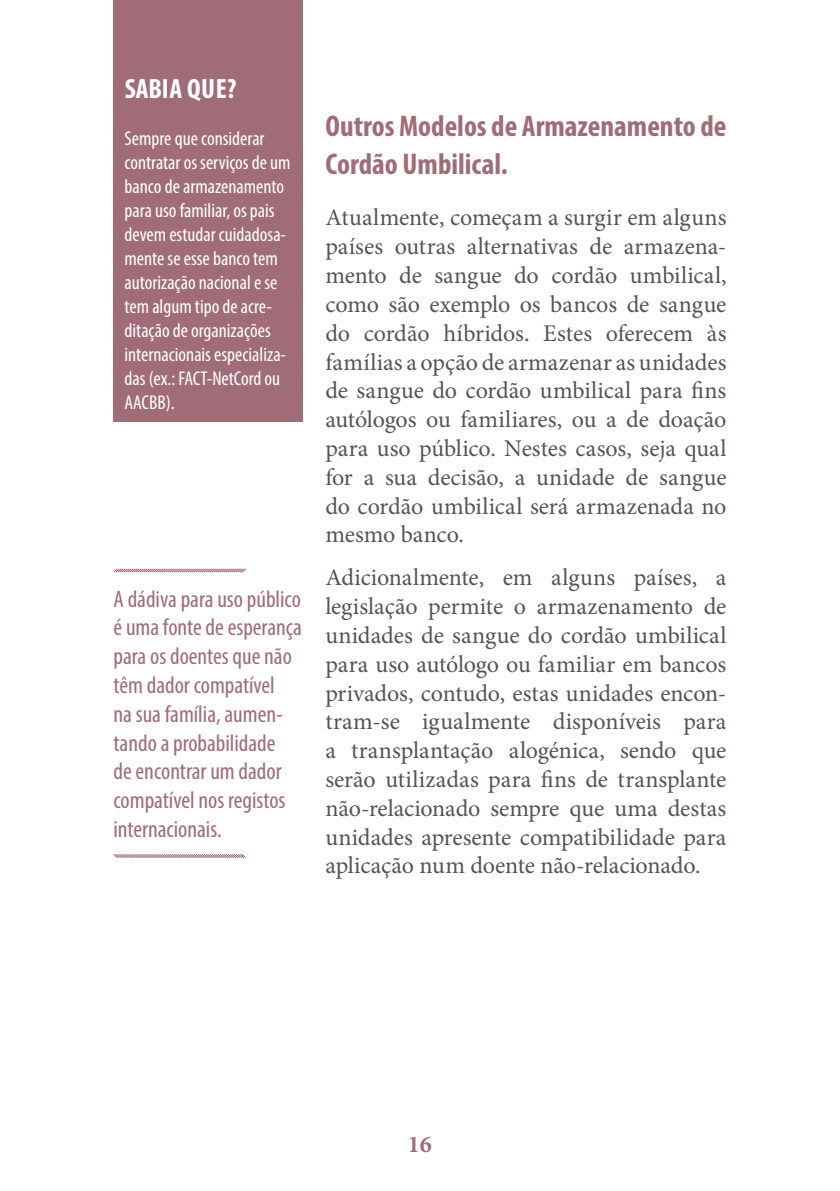
<style>
.page{position:relative;width:840px;height:1191px;background:#fff}
.page>*{position:absolute;margin:0;border:0;box-sizing:border-box;transform-origin:0 0}
.t1{font:700 condensed 30px/38px "Myriad Pro";color:#a06c77}
.t2{font:700 condensed 28px "Myriad Pro";letter-spacing:.005em;color:#fff}
.t3{font:24px/28.8px "Minion Pro";letter-spacing:-.005em;color:#505557;text-align:justify}
.t4{font:condensed 24px/28.8px "Myriad Pro";color:#a06c77}
.t5{font:700 24px "Minion Pro";color:#a06c77}
.t6{font:condensed 20px/24px "Myriad Pro";color:#fff}
</style>
<div class="page">
<svg style="left:113px;top:568px;width:133px;height:5px"></svg>
<svg style="left:113px;top:854px;width:133px;height:4px"></svg>
<div style="left:113px;top:0;width:189px;height:422px;background:#a06c77"></div>
<p class="t2" style="left:125px;top:71px;width:113px">SABIA QUE?</p>
<p class="t6" style="left:124px;top:126px;width:167px">Sempre que considerar contratar os serviços de um banco de armazenamento para uso familiar, os pais devem estudar cuidadosa&shy;mente se esse banco tem autorização nacional e se tem algum tipo de acre&shy;ditação de organizações internacionais especializa&shy;das (ex.: FACT-NetCord ou<br>AACBB).</p>
<p class="t4" style="left:113px;top:584px;width:190px">A dádiva para uso público é uma fonte de esperança para os doentes que não têm dador compatível<br>na sua família, aumen&shy;tando a probabilidade<br>de encontrar um dador compatível nos registos internacionais.</p>
<p class="t1" style="left:325px;top:106px;width:402px">Outros Modelos de Armazenamento de<br>Cordão Umbilical.</p>
<p class="t3" style="left:325px;top:203px;width:402px">Atualmente, começam a surgir em alguns países outras alternativas de armazena&shy;mento de sangue do cordão umbilical, como são exemplo os bancos de sangue do cordão híbridos. Estes oferecem às famílias a opção de armazenar as unidades de sangue do cordão umbilical para fins autólogos ou familiares, ou a de doação para uso público. Nestes casos, seja qual for a sua decisão, a unidade de sangue do cordão umbilical será armazenada no mesmo banco.</p>
<p class="t3" style="left:325px;top:563px;width:402px">Adicionalmente, em alguns países, a legislação permite o armazenamento de unidades de sangue do cordão umbilical para uso autólogo ou familiar em bancos privados, contudo, estas unidades encon&shy;tram-se igualmente disponíveis para a transplantação alogénica, sendo que serão utilizadas para fins de transplante não-relacionado sempre que uma destas unidades apresente compatibilidade para aplicação num doente não-relacionado.</p>
<p class="t5" style="left:408px;top:1127px;width:25px">16</p>
</div>
